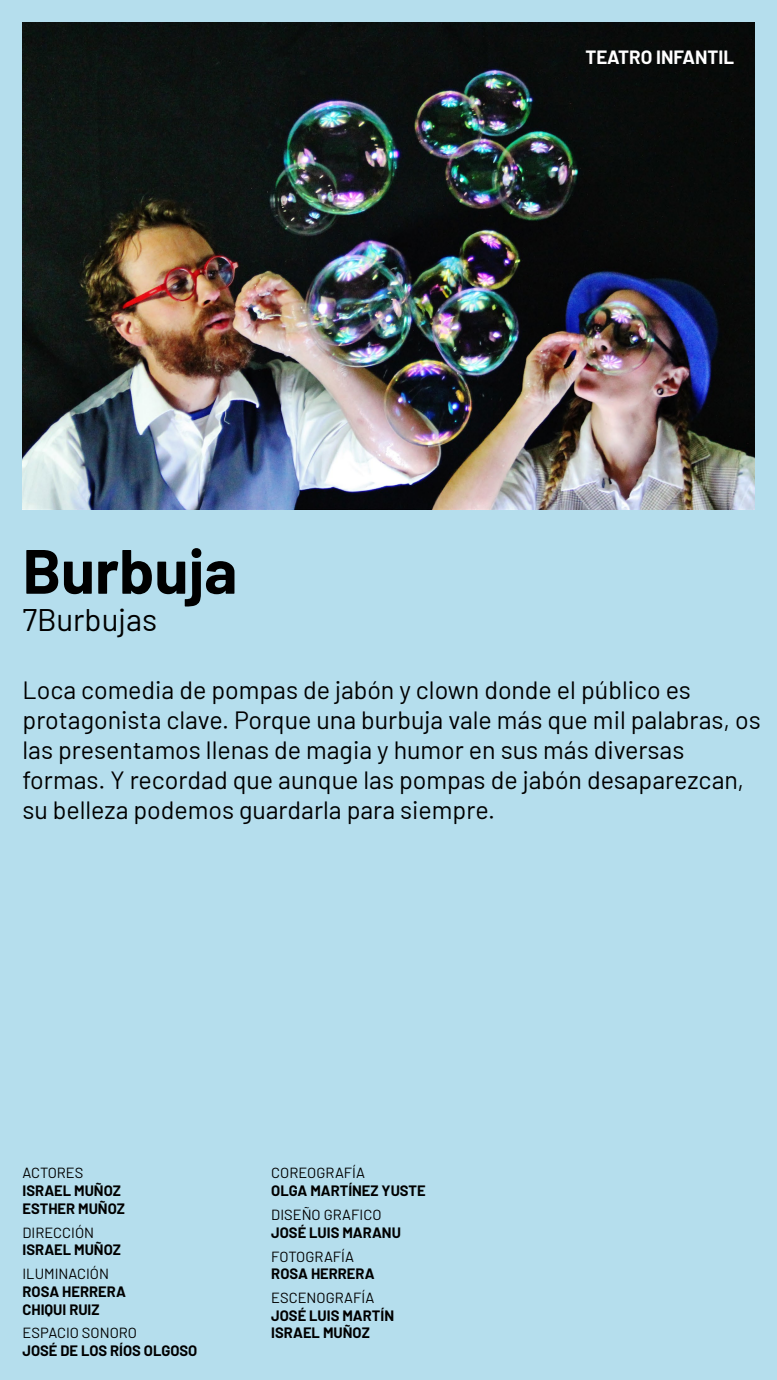
<style>
.page{position:relative;width:777px;height:1380px;background:#fff}
.page>*{position:absolute;margin:0;border:0;box-sizing:border-box;transform-origin:0 0}
.t1{font:700 62.5px "Barlow";color:#000}
.t2{font:31.25px "Barlow";color:#000}
.t3{font:25px/30px "Barlow";color:#000}
.t4{font:700 18.75px "Barlow";color:#fff}
.t5{font:700 14.69px/17.6px "Barlow";color:#000}
.t6{font:14.69px "Barlow";color:#000}
</style>
<div class="page">
<div style="left:0;top:0;width:776px;height:1380px;background:#b5deed"></div>
<img style="left:22px;top:23px;width:732px;height:487px">
<h1 class="t1" style="left:22px;top:525px;width:216px">Burbuja</h1>
<p class="t2" style="left:22px;top:597px;width:136px">7Burbujas</p>
<p class="t4" style="left:585px;top:43px;width:150px">TEATRO INFANTIL</p>
<p class="t3" style="left:22px;top:673px;width:739px">Loca comedia de pompas de jabón y clown donde el público es protagonista clave. Porque una burbuja vale más que mil palabras, os las presentamos llenas de magia y humor en sus más diversas formas. Y recordad que aunque las pompas de jabón desaparezcan, su belleza podemos guardarla para siempre.</p>
<p class="t6" style="left:22px;top:1163px;width:62px">ACTORES</p>
<p class="t5" style="left:22px;top:1181px;width:104px">ISRAEL MUÑOZ<br>ESTHER MUÑOZ</p>
<p class="t6" style="left:22px;top:1222px;width:73px">DIRECCIÓN</p>
<p class="t5" style="left:22px;top:1240px;width:100px">ISRAEL MUÑOZ</p>
<p class="t6" style="left:22px;top:1263px;width:88px">ILUMINACIÓN</p>
<p class="t5" style="left:22px;top:1282px;width:105px">ROSA HERRERA<br>CHIQUI RUIZ</p>
<p class="t6" style="left:22px;top:1323px;width:116px">ESPACIO SONORO</p>
<p class="t5" style="left:22px;top:1341px;width:176px">JOSÉ DE LOS RÍOS OLGOSO</p>
<p class="t6" style="left:271px;top:1163px;width:95px">COREOGRAFÍA</p>
<p class="t5" style="left:271px;top:1181px;width:156px">OLGA MARTÍNEZ YUSTE</p>
<p class="t6" style="left:271px;top:1204px;width:112px">DISEÑO GRAFICO</p>
<p class="t5" style="left:271px;top:1222px;width:131px">JOSÉ LUIS MARANU</p>
<p class="t6" style="left:271px;top:1246px;width:84px">FOTOGRAFÍA</p>
<p class="t5" style="left:271px;top:1264px;width:105px">ROSA HERRERA</p>
<p class="t6" style="left:271px;top:1287px;width:104px">ESCENOGRAFÍA</p>
<p class="t5" style="left:271px;top:1306px;width:124px">JOSÉ LUIS MARTÍN<br>ISRAEL MUÑOZ</p>
</div>
